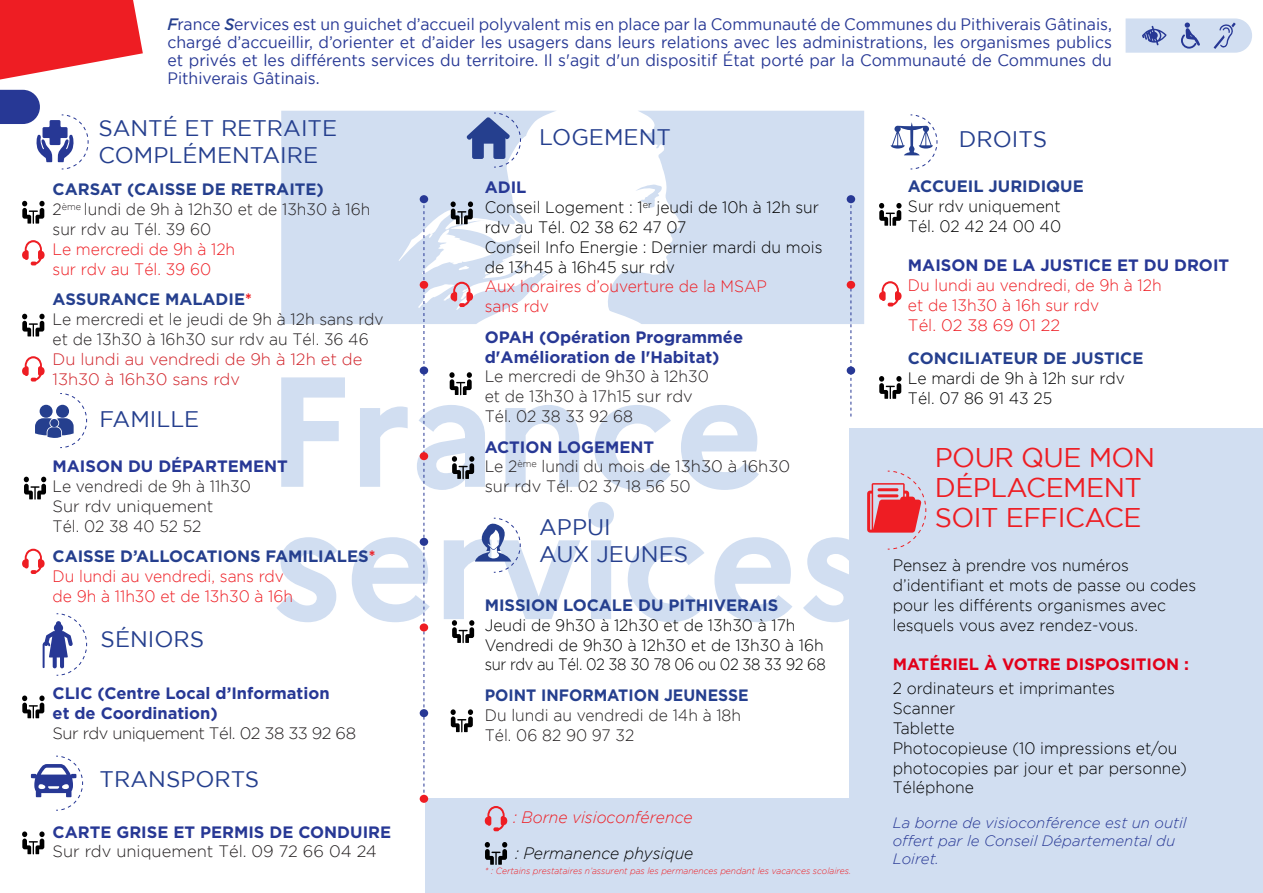
<style>
.page{position:relative;width:1263px;height:893px;background:#fff}
.page>*{position:absolute;margin:0;border:0;box-sizing:border-box;transform-origin:0 0}
.t1{font:27px/30px "Gotham";letter-spacing:-.02em;color:#ee1d23}
.t2{font:22.5px "Gotham";color:#253f8e}
.t3{font:300 16.5px/19.8px "Gotham";color:#000;scale:.95 1}
.t4{font:16.5px/18px "Gotham";color:#273895;text-align:justify;scale:.96 1}
.t5{font:300 16.5px "Gotham";color:#231f20;scale:.95 1}
.t6{font:700 16.5px "Gotham";color:#273895}
.t7{font:300 16.5px "Gotham";color:#ee1d23;scale:.95 1}
.t8{font:700 16.5px "Gotham";color:#253f8e}
.t9{font:300 16.5px "Gotham";color:#231f20}
.t10{font:300 16.5px/19.8px "Gotham";color:#d1232a}
.t11{font:300 16.5px "Gotham";letter-spacing:-.025em;color:#000;scale:.9 1}
.t12{font:300 16.5px "Gotham";letter-spacing:-.03em;color:#231f20}
.t13{font:700 16.5px "Gotham";color:#e2001a}
.t14{font:700 16.5px "Gotham";color:#253f8e;scale:.95 1}
.t15{font:italic 300 16.5px "Gotham";color:#ee1d23;scale:.95 1}
.t16{font:italic 300 16.5px "Gotham";color:#000;scale:.95 1}
.t17{font:300 16.5px "Gotham";color:#ee1d23}
.t18{font:italic 300 15px/18px "Gotham";color:#273895}
.t19{font:italic 300 9px "Gotham";color:#ee1d23;scale:.95 1}
.s1{font-weight:500;font-style:italic;color:#253f8e}
.s2{color:#ee1d23}
</style>
<div class="page">
<svg style="left:281px;top:377px;width:64px;height:110px"></svg>
<svg style="left:594px;top:405px;width:77px;height:85px"></svg>
<svg style="left:681px;top:405px;width:78px;height:85px"></svg>
<svg style="left:588px;top:502px;width:26px;height:117px"></svg>
<svg style="left:628px;top:537px;width:76px;height:85px"></svg>
<svg style="left:714px;top:537px;width:78px;height:85px"></svg>
<svg style="left:276px;top:537px;width:61px;height:85px"></svg>
<svg style="left:281px;top:111px;width:274px;height:213px;fill:#d1def1"></svg>
<svg style="left:608px;top:111px;width:256px;height:213px;fill:#d1def1"></svg>
<svg style="left:635px;top:184px;width:27px;height:24px"></svg>
<div style="left:425px;top:799px;width:432px;height:94px;background:#d1def1"></div>
<svg style="left:0;top:0;width:143px;height:80px"></svg>
<div style="left:850px;top:428px;width:413px;height:465px;background:#d1def1"></div>
<svg style="left:0;top:90px;width:89px;height:80px"></svg>
<div style="left:420px;top:195px;width:8px;height:8px;background:#273895;border-radius:50%"></div>
<div style="left:420px;top:795px;width:8px;height:8px;background:#ee1d23;border-radius:50%"></div>
<svg style="left:35px;top:393px;width:53px;height:55px"></svg>
<svg style="left:466px;top:112px;width:55px;height:56px"></svg>
<svg style="left:891px;top:114px;width:47px;height:56px"></svg>
<svg style="left:803px;top:470px;width:124px;height:152px"></svg>
<svg style="left:1125px;top:18px;width:127px;height:35px"></svg>
<svg style="left:31px;top:755px;width:52px;height:56px"></svg>
<svg style="left:43px;top:613px;width:45px;height:63px"></svg>
<svg style="left:850px;top:203px;width:1px;height:214px"></svg>
<div style="left:847px;top:366px;width:8px;height:9px;background:#273895;border-radius:50%"></div>
<div style="left:847px;top:195px;width:8px;height:8px;background:#273895;border-radius:50%"></div>
<div style="left:847px;top:281px;width:8px;height:8px;background:#ee1d23;border-radius:50%"></div>
<svg style="left:22px;top:831px;width:23px;height:23px"></svg>
<svg style="left:485px;top:806px;width:22px;height:25px"></svg>
<svg style="left:24px;top:477px;width:22px;height:23px"></svg>
<svg style="left:22px;top:201px;width:23px;height:23px"></svg>
<svg style="left:22px;top:314px;width:23px;height:23px"></svg>
<svg style="left:22px;top:240px;width:23px;height:25px"></svg>
<svg style="left:22px;top:356px;width:23px;height:26px"></svg>
<svg style="left:22px;top:549px;width:23px;height:25px"></svg>
<svg style="left:485px;top:842px;width:22px;height:23px"></svg>
<svg style="left:22px;top:695px;width:23px;height:23px"></svg>
<svg style="left:879px;top:203px;width:22px;height:23px"></svg>
<svg style="left:879px;top:376px;width:22px;height:23px"></svg>
<svg style="left:879px;top:281px;width:22px;height:25px"></svg>
<svg style="left:352px;top:199px;width:228px;height:600px"></svg>
<p class="t4" style="left:167px;top:15px;width:985px"><span class="s1">F</span>rance <span class="s1">S</span>ervices est un guichet d’accueil polyvalent mis en place par la Communauté de Communes du Pithiverais Gâtinais, chargé d’accueillir, d’orienter et d’aider les usagers dans leurs relations avec les administrations, les organismes publics et privés et les différents services du territoire. Il s'agit d'un dispositif État porté par la Communauté de Communes du Pithiverais Gâtinais.</p>
<p class="t2" style="left:99px;top:115px;width:240px">SANTÉ ET RETRAITE</p>
<p class="t2" style="left:99px;top:142px;width:221px">COMPLÉMENTAIRE</p>
<p class="t8" style="left:53px;top:180px;width:273px">CARSAT (CAISSE DE RETRAITE)</p>
<p class="t5" style="left:53px;top:200px;width:336px">2<sup>ème</sup> lundi de 9h à 12h30 et de 13h30 à 16h</p>
<p class="t5" style="left:53px;top:220px;width:169px">sur rdv au Tél. 39 60</p>
<p class="t7" style="left:53px;top:240px;width:194px">Le mercredi de 9h à 12h</p>
<p class="t7" style="left:53px;top:260px;width:169px">sur rdv au Tél. 39 60</p>
<p class="t8" style="left:53px;top:290px;width:201px">ASSURANCE MALADIE<span class="s2">*</span></p>
<p class="t5" style="left:53px;top:310px;width:350px">Le mercredi et le jeudi de 9h à 12h sans rdv</p>
<p class="t5" style="left:53px;top:330px;width:334px">et de 13h30 à 16h30 sur rdv au Tél. 36 46</p>
<p class="t10" style="left:53px;top:349px;width:311px">Du lundi au vendredi de 9h à 12h et de<br>13h30 à 16h30 sans rdv</p>
<p class="t2" style="left:100px;top:406px;width:101px">FAMILLE</p>
<p class="t6" style="left:53px;top:457px;width:237px">MAISON DU DÉPARTEMENT</p>
<p class="t5" style="left:53px;top:477px;width:210px">Le vendredi de 9h à 11h30</p>
<p class="t9" style="left:53px;top:497px;width:162px">Sur rdv uniquement</p>
<p class="t5" style="left:53px;top:517px;width:158px">Tél. 02 38 40 52 52</p>
<p class="t8" style="left:53px;top:547px;width:324px">CAISSE D’ALLOCATIONS FAMILIALES<span class="s2">*</span></p>
<p class="t7" style="left:53px;top:567px;width:245px">Du lundi au vendredi, sans rdv</p>
<p class="t7" style="left:53px;top:587px;width:255px">de 9h à 11h30 et de 13h30 à 16h</p>
<p class="t2" style="left:101px;top:626px;width:105px">SÉNIORS</p>
<p class="t6" style="left:53px;top:684px;width:279px">CLIC (Centre Local d’Information</p>
<p class="t6" style="left:53px;top:703px;width:167px">et de Coordination)</p>
<p class="t12" style="left:53px;top:724px;width:305px">Sur rdv uniquement Tél. 02 38 33 92 68</p>
<p class="t2" style="left:100px;top:766px;width:161px">TRANSPORTS</p>
<p class="t6" style="left:53px;top:822px;width:340px">CARTE GRISE ET PERMIS DE CONDUIRE</p>
<p class="t9" style="left:53px;top:843px;width:326px">Sur rdv uniquement Tél. 09 72 66 04 24</p>
<p class="t2" style="left:539px;top:125px;width:133px">LOGEMENT</p>
<p class="t6" style="left:485px;top:178px;width:43px">ADIL</p>
<p class="t3" style="left:485px;top:197px;width:353px">Conseil Logement : 1<sup>er</sup> jeudi de 10h à 12h sur rdv au Tél. 02 38 62 47 07</p>
<p class="t3" style="left:485px;top:237px;width:357px">Conseil Info Energie : Dernier mardi du mois de 13h45 à 16h45 sur rdv</p>
<p class="t7" style="left:485px;top:278px;width:298px">Aux horaires d’ouverture de la MSAP</p>
<p class="t7" style="left:485px;top:297px;width:69px">sans rdv</p>
<p class="t6" style="left:485px;top:327px;width:260px">OPAH (Opération Programmée</p>
<p class="t6" style="left:485px;top:347px;width:236px">d'Amélioration de l'Habitat)</p>
<p class="t5" style="left:485px;top:368px;width:237px">Le mercredi de 9h30 à 12h30</p>
<p class="t5" style="left:485px;top:387px;width:221px">et de 13h30 à 17h15 sur rdv</p>
<p class="t5" style="left:485px;top:407px;width:158px">Tél. 02 38 33 92 68</p>
<p class="t6" style="left:485px;top:437px;width:171px">ACTION LOGEMENT</p>
<p class="t5" style="left:485px;top:458px;width:323px">Le 2<sup>ème</sup> lundi du mois de 13h30 à 16h30</p>
<p class="t9" style="left:485px;top:477px;width:207px">sur rdv Tél. 02 37 18 56 50</p>
<p class="t2" style="left:539px;top:515px;width:73px">APPUI</p>
<p class="t2" style="left:539px;top:542px;width:150px">AUX JEUNES</p>
<p class="t8" style="left:485px;top:596px;width:295px">MISSION LOCALE DU PITHIVERAIS</p>
<p class="t3" style="left:485px;top:615px;width:329px">Jeudi de 9h30 à 12h30 et de 13h30 à 17h</p>
<p class="t3" style="left:485px;top:635px;width:358px">Vendredi de 9h30 à 12h30 et de 13h30 à 16h</p>
<p class="t11" style="left:485px;top:656px;width:380px">sur rdv au Tél. 02 38 30 78 06 ou 02 38 33 92 68</p>
<p class="t14" style="left:485px;top:686px;width:279px">POINT INFORMATION JEUNESSE</p>
<p class="t5" style="left:485px;top:706px;width:271px">Du lundi au vendredi de 14h à 18h</p>
<p class="t5" style="left:485px;top:726px;width:159px">Tél. 06 82 90 97 32</p>
<p class="t15" style="left:513px;top:808px;width:190px">: Borne visioconférence</p>
<p class="t16" style="left:515px;top:844px;width:189px">: Permanence physique</p>
<p class="t19" style="left:485px;top:866px;width:387px">* : Certains prestataires n’assurent pas les permanences pendant les vacances scolaires.</p>
<p class="t2" style="left:959px;top:126px;width:90px">DROITS</p>
<p class="t8" style="left:908px;top:177px;width:177px">ACCUEIL JURIDIQUE</p>
<p class="t3" style="left:908px;top:196px;width:162px">Sur rdv uniquement</p>
<p class="t3" style="left:908px;top:216px;width:163px">Tél. 02 42 24 00 40</p>
<p class="t6" style="left:908px;top:256px;width:323px">MAISON DE LA JUSTICE ET DU DROIT</p>
<p class="t7" style="left:908px;top:276px;width:269px">Du lundi au vendredi, de 9h à 12h</p>
<p class="t7" style="left:908px;top:296px;width:203px">et de 13h30 à 16h sur rdv</p>
<p class="t17" style="left:908px;top:316px;width:154px">Tél. 02 38 69 01 22</p>
<p class="t8" style="left:908px;top:349px;width:237px">CONCILIATEUR DE JUSTICE</p>
<p class="t3" style="left:908px;top:368px;width:230px">Le mardi de 9h à 12h sur rdv</p>
<p class="t3" style="left:908px;top:388px;width:153px">Tél. 07 86 91 43 25</p>
<p class="t1" style="left:935px;top:442px;width:222px">POUR QUE MON<br>DÉPLACEMENT<br>SOIT EFFICACE</p>
<p class="t3" style="left:893px;top:555px;width:321px">Pensez à prendre vos numéros d’identifiant et mots de passe ou codes pour les différents organismes avec lesquels vous avez rendez-vous.</p>
<p class="t13" style="left:893px;top:655px;width:298px">MATÉRIEL À VOTRE DISPOSITION :</p>
<p class="t3" style="left:893px;top:678px;width:235px">2 ordinateurs et imprimantes</p>
<p class="t3" style="left:893px;top:698px;width:67px">Scanner</p>
<p class="t3" style="left:893px;top:718px;width:67px">Tablette</p>
<p class="t3" style="left:893px;top:738px;width:311px">Photocopieuse (10 impressions et/ou photocopies par jour et par personne)</p>
<p class="t3" style="left:893px;top:777px;width:87px">Téléphone</p>
<p class="t18" style="left:893px;top:813px;width:295px">La borne de visioconférence est un outil offert par le Conseil Départemental du<br>Loiret.</p>
</div>
